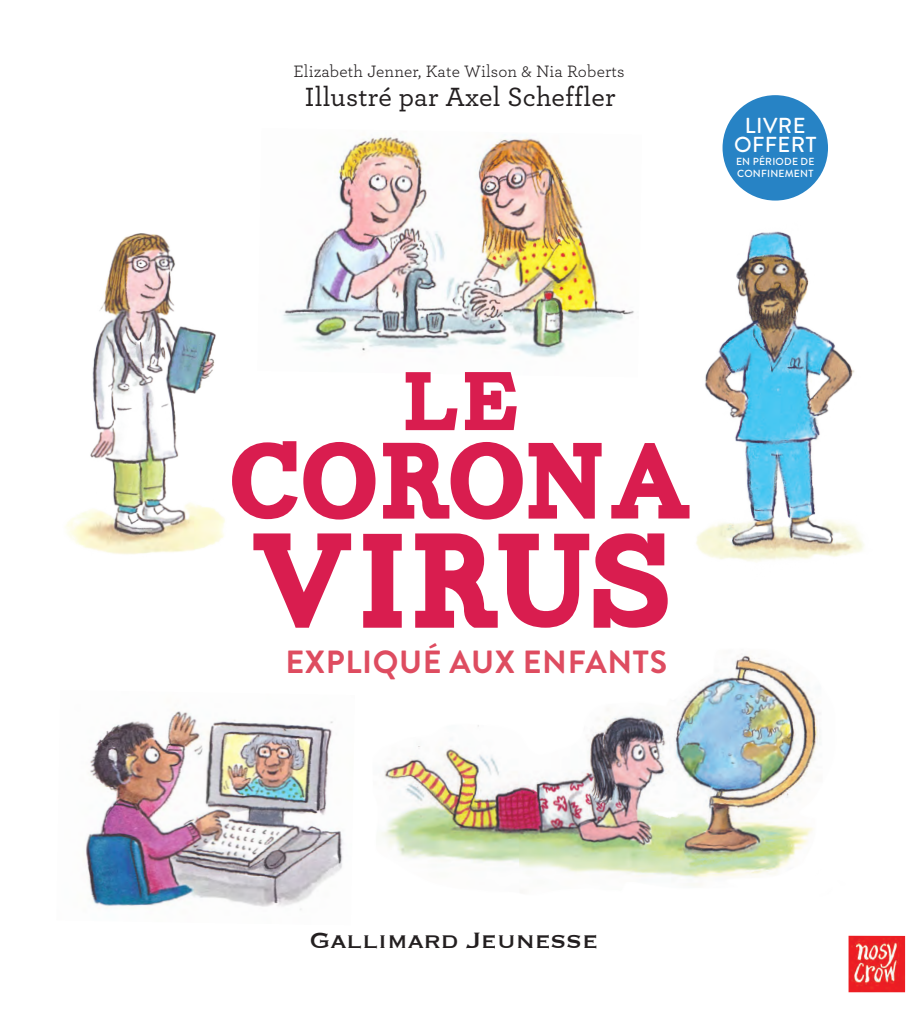
<style>
.page{position:relative;width:922px;height:1010px;background:#fff}
.page>*{position:absolute;margin:0;border:0;box-sizing:border-box;transform-origin:0 0}
.t1{font:134.25px "Carton";letter-spacing:-.035em;color:#d91d4f}
.t2{font:108px "Carton";letter-spacing:-.02em;color:#d91d4f}
.t3{font:82.75px "Carton";color:#d91d4f}
.t4{font:700 32px "Brandon Grotesque";letter-spacing:.02em;color:#de4c60}
.t5{font:28.88px "Copperplate";letter-spacing:-.01em;color:#231f20}
.t6{font:500 27.62px "Archer";letter-spacing:.01em;color:#231f20}
.t7{font:500 21.75px/19.4px "Brandon Grotesque";letter-spacing:.02em;color:#fff;text-align:center}
.t8{font:17.25px "Archer";letter-spacing:.01em;color:#231f20}
.t9{font:500 10.25px "Brandon Grotesque";letter-spacing:.02em;color:#fff}
</style>
<div class="page">
<img style="left:283px;top:137px;width:351px;height:220px">
<img style="left:696px;top:231px;width:168px;height:331px">
<img style="left:65px;top:233px;width:160px;height:322px">
<img style="left:86px;top:711px;width:258px;height:199px">
<img style="left:381px;top:655px;width:440px;height:231px">
<img style="left:848px;top:936px;width:56px;height:56px">
<div style="left:722px;top:95px;width:105px;height:106px;background:#2783c5;border-radius:50%"></div>
<p class="t8" style="left:293px;top:59px;width:332px">Elizabeth Jenner, Kate Wilson &amp; Nia Roberts</p>
<p class="t6" style="left:305px;top:77px;width:312px">Illustré par Axel Scheffler</p>
<p class="t7" style="left:734px;top:116px;width:84px">LIVRE<br>OFFERT</p>
<p class="t9" style="left:735px;top:154px;width:80px">EN PÉRIODE DE</p>
<p class="t9" style="left:736px;top:167px;width:78px">CONFINEMENT</p>
<p class="t3" style="left:401px;top:368px;width:121px">LE</p>
<p class="t2" style="left:228px;top:437px;width:466px">CORONA</p>
<p class="t1" style="left:248px;top:527px;width:428px">VIRUS</p>
<p class="t4" style="left:285px;top:639px;width:383px">EXPLIQUÉ AUX ENFANTS</p>
<p class="t5" style="left:310px;top:921px;width:290px">Gallimard Jeunesse</p>
</div>
